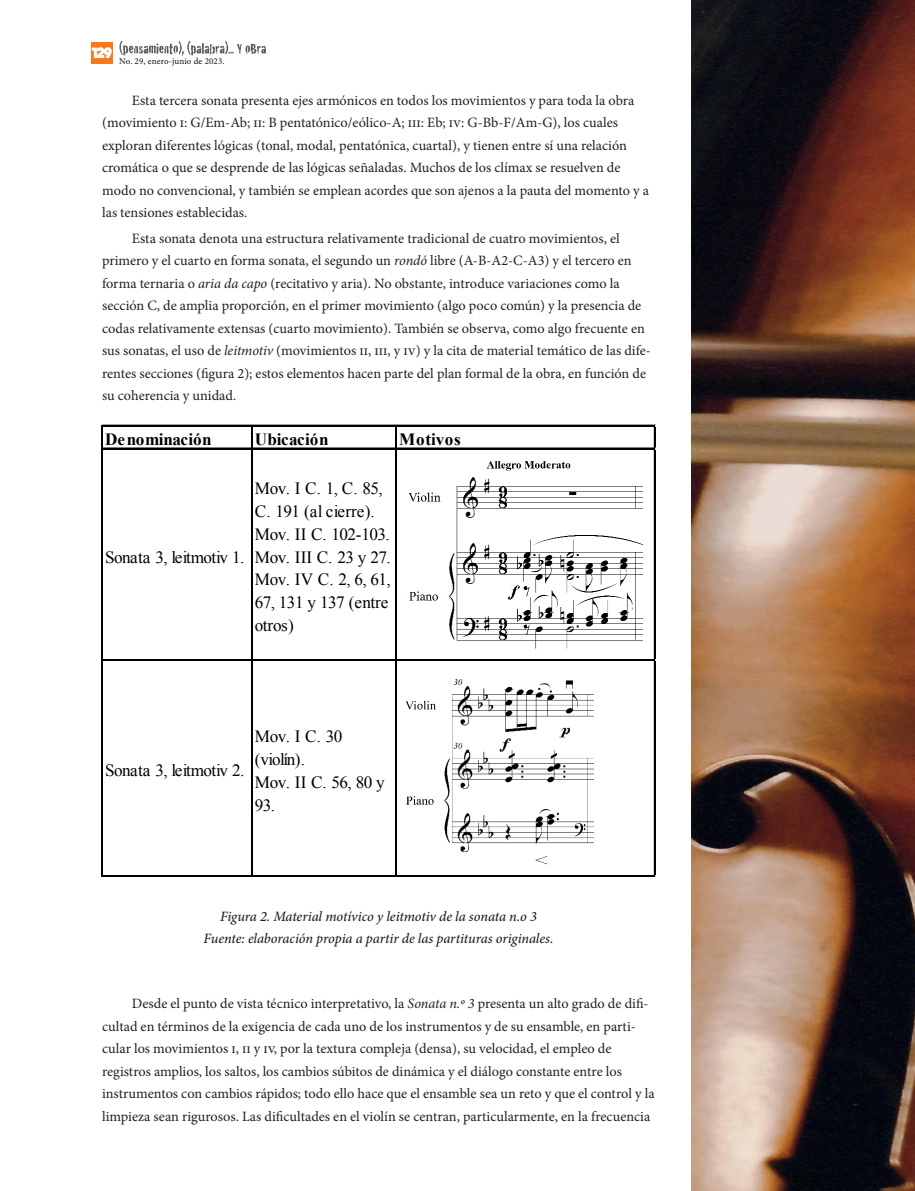
<style>
.page{position:relative;width:915px;height:1191px;background:#fff}
.page>*{position:absolute;margin:0;border:0;box-sizing:border-box;transform-origin:0 0}
.t1{font:17.1px/22.8px "Times New Roman";letter-spacing:-.035em;color:#000001}
.t2{font:700 17.1px "Times New Roman";letter-spacing:-.01em;color:#000001}
.t3{font:700 17.1px "Times New Roman";letter-spacing:.01em;color:#000001}
.t4{font:700 17.1px "Times New Roman";letter-spacing:.035em;color:#000001}
.t5{font:800 15px "DOCK11";color:#fff}
.t6{font:14.25px/22.5px "Minion Pro";letter-spacing:-.005em;color:#231f20}
.t7{font:italic 500 14.25px/22.5px "Minion Pro";letter-spacing:-.005em;color:#231f20;text-align:center}
.t8{font:500 9px "Minion Pro";letter-spacing:.01em;color:#231f20}
.s1{font-style:italic}
</style>
<div class="page">
<hr style="left:103px;top:425px;width:552px;height:1px;background:#000001">
<hr style="left:103px;top:448px;width:552px;height:1px;background:#000001">
<hr style="left:103px;top:659px;width:552px;height:2px;background:#000001">
<hr style="left:103px;top:875px;width:552px;height:2px;background:#000001">
<hr style="left:101px;top:425px;width:2px;height:452px;background:#000001">
<hr style="left:251px;top:426px;width:1px;height:451px;background:#000001">
<hr style="left:395px;top:426px;width:1px;height:451px;background:#000001">
<hr style="left:653px;top:426px;width:1px;height:451px;background:#000001">
<hr style="left:654px;top:426px;width:1px;height:451px;background:#000001">
<img style="left:406px;top:679px;width:187px;height:186px">
<img style="left:408px;top:461px;width:234px;height:188px">
<img style="left:691px;top:0;width:223px;height:1191px">
<div style="left:91px;top:42px;width:21px;height:21px;background:#f47921"></div>
<svg style="left:119px;top:41px;width:147px;height:15px"></svg>
<p class="t5" style="left:91px;top:46px;width:23px">129</p>
<p class="t8" style="left:119px;top:55px;width:107px">No. 29, enero-junio de 2023.</p>
<p class="t6" style="left:102px;top:89px;width:548px;text-indent:30px">Esta tercera sonata presenta ejes armónicos en todos los movimientos y para toda la obra (movimiento i: G/Em-Ab; ii: B pentatónico/eólico-A; iii: Eb; iv: G-Bb-F/Am-G), los cuales exploran diferentes lógicas (tonal, modal, pentatónica, cuartal), y tienen entre sí una relación cromática o que se desprende de las lógicas señaladas. Muchos de los clímax se resuelven de modo no convencional, y también se emplean acordes que son ajenos a la pauta del momento y a las tensiones establecidas.</p>
<p class="t6" style="left:102px;top:227px;width:550px;text-indent:30px">Esta sonata denota una estructura relativamente tradicional de cuatro movimientos, el primero y el cuarto en forma sonata, el segundo un <span class="s1">rondó</span> libre (A-B-A2-C-A3) y el tercero en forma ternaria o <span class="s1">aria da capo</span> (recitativo y aria). No obstante, introduce variaciones como la sección C, de amplia proporción, en el primer movimiento (algo poco común) y la presencia de codas relativamente extensas (cuarto movimiento). También se observa, como algo frecuente en sus sonatas, el uso de <span class="s1">leitmotiv</span> (movimientos ii, iii, y iv) y la cita de material temático de las dife&shy;rentes secciones (figura 2); estos elementos hacen parte del plan formal de la obra, en función de su coherencia y unidad.</p>
<p class="t2" style="left:105px;top:427px;width:108px">Denominación</p>
<p class="t3" style="left:255px;top:427px;width:75px">Ubicación</p>
<p class="t4" style="left:399px;top:427px;width:63px">Motivos</p>
<p class="t1" style="left:105px;top:545px;width:141px">Sonata 3, leitmotiv 1.</p>
<p class="t1" style="left:255px;top:476px;width:137px">Mov. I C. 1, C. 85,<br>C. 191 (al cierre).<br>Mov. II C. 102-103.<br>Mov. III C. 23 y 27.<br>Mov. IV C. 2, 6, 61,<br>67, 131 y 137 (entre otros)</p>
<p class="t1" style="left:105px;top:759px;width:141px">Sonata 3, leitmotiv 2.</p>
<p class="t1" style="left:255px;top:724px;width:131px">Mov. I C. 30 (violín).<br>Mov. II C. 56, 80 y<br>93.</p>
<p class="t7" style="left:203px;top:905px;width:351px">Figura 2. Material motívico y leitmotiv de la sonata n.o 3<br>Fuente: elaboración propia a partir de las partituras originales.</p>
<p class="t6" style="left:102px;top:992px;width:553px;text-indent:30px">Desde el punto de vista técnico interpretativo, la <span class="s1">Sonata n.º 3</span> presenta un alto grado de difi&shy;cultad en términos de la exigencia de cada uno de los instrumentos y de su ensamble, en parti&shy;cular los movimientos i, ii y iv, por la textura compleja (densa), su velocidad, el empleo de registros amplios, los saltos, los cambios súbitos de dinámica y el diálogo constante entre los instrumentos con cambios rápidos; todo ello hace que el ensamble sea un reto y que el control y la limpieza sean rigurosos. Las dificultades en el violín se centran, particularmente, en la frecuencia</p>
</div>
